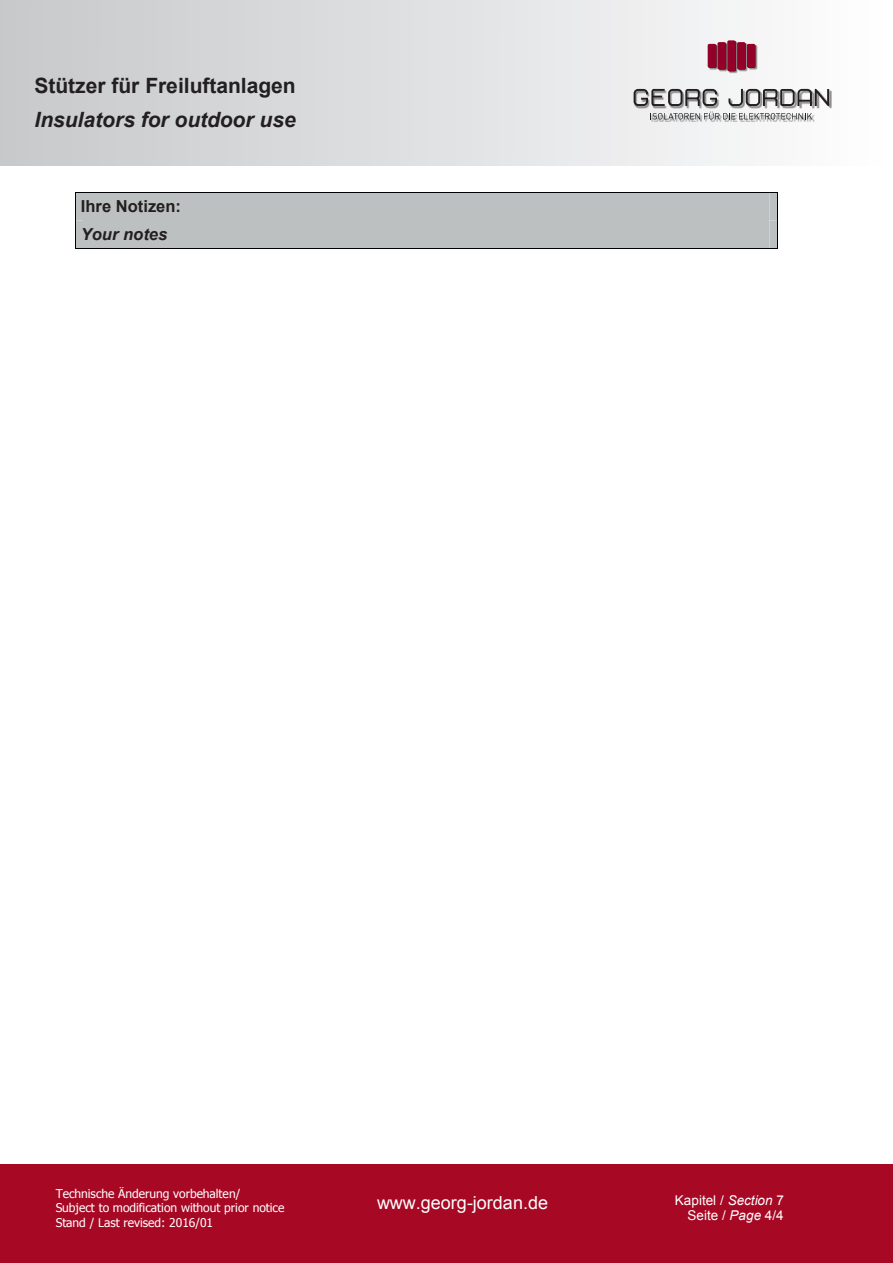
<style>
.page{position:relative;width:893px;height:1263px;background:#fff}
.page>*{position:absolute;margin:0;border:0;box-sizing:border-box;transform-origin:0 0}
.t1{font:700 21px/33.2px "Arial";color:#231f20}
.t2{font:18px "Arial";color:#fff}
.t3{font:700 16.5px/28px "Arial";color:#231f20}
.t4{font:13.5px/15.5px "Arial";letter-spacing:.005em;color:#fff;text-align:right}
.t5{font:12px/14.5px "Tahoma";letter-spacing:-.005em;color:#fff}
.s1{font-style:italic}
</style>
<div class="page">
<div style="left:0;top:1164px;width:893px;height:99px;background:#a70824"></div>
<div style="left:0;top:0;width:893px;height:165px;background:linear-gradient(to right,#c7c8ca,#fefefe)"></div>
<div style="left:634px;top:41px;width:197px;height:81px;background:#231f20;opacity:.5"></div>
<svg style="left:634px;top:89px;width:83px;height:17px"></svg>
<svg style="left:728px;top:89px;width:101px;height:17px"></svg>
<svg style="left:708px;top:40px;width:48px;height:31px"></svg>
<svg style="left:651px;top:112px;width:161px;height:7px"></svg>
<div style="left:75px;top:192px;width:703px;height:57px;background:#bcc0c1"></div>
<p class="t1" style="left:34px;top:70px;width:263px">Stützer für Freiluftanlagen<br><span class="s1">Insulators for outdoor use</span></p>
<p class="t3" style="left:81px;top:193px;width:102px">Ihre Notizen:<br><span class="s1">Your notes</span></p>
<p class="t5" style="left:56px;top:1187px;width:230px">Technische Änderung vorbehalten/<br>Subject to modification without prior notice<br>Stand / Last revised: 2016/01</p>
<p class="t2" style="left:377px;top:1191px;width:173px">www.georg-jordan.de</p>
<p class="t4" style="left:675px;top:1192px;width:111px">Kapitel / <span class="s1">Section</span> 7<br>Seite / <span class="s1">Page</span> 4/4</p>
</div>
